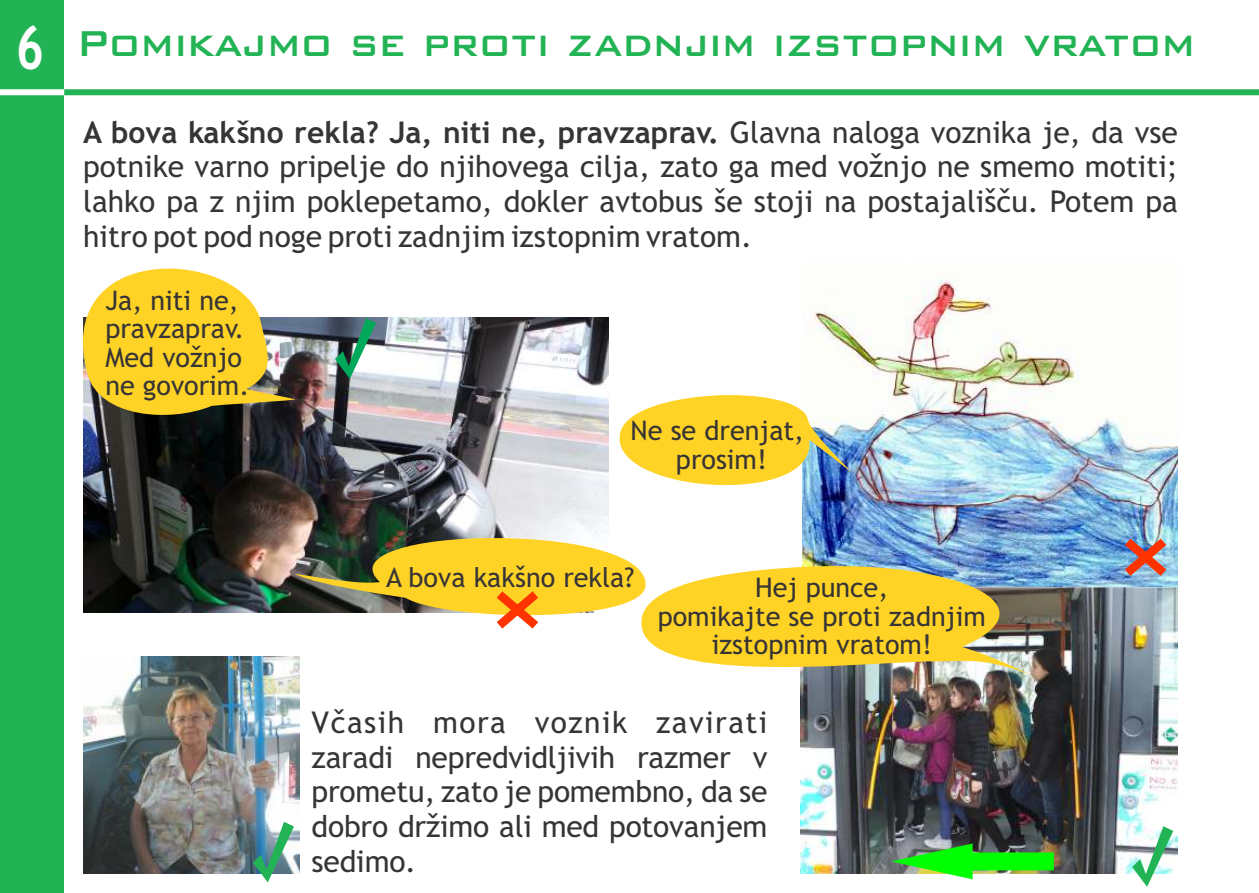
<style>
.page{position:relative;width:1259px;height:893px;background:#fff}
.page>*{position:absolute;margin:0;border:0;box-sizing:border-box;transform-origin:0 0}
.t1{font:700 60px "Trebuchet MS";color:#fefefe;scale:.8 1}
.t2{font:500 48px "Bank Gothic BT";color:#21b354;scale:.92 1}
.t3{font:30px/34.8px "Trebuchet MS";letter-spacing:-.005em;color:#373435;text-align:justify}
.t4{font:27px/28.5px "Trebuchet MS";color:#373435;text-align:center}
.s1{font-weight:700}
</style>
<div class="page">
<div style="left:0;top:0;width:64px;height:893px;background:#21b354"></div>
<img style="left:802px;top:279px;width:376px;height:309px">
<img style="left:83px;top:317px;width:525px;height:296px">
<svg style="left:82px;top:268px;width:215px;height:155px;background:#ddbf4d"></svg>
<img style="left:800px;top:588px;width:378px;height:286px">
<img style="left:645px;top:561px;width:412px;height:124px">
<img style="left:891px;top:843px;width:163px;height:36px">
<img style="left:83px;top:656px;width:217px;height:217px">
<svg style="left:253px;top:822px;width:41px;height:60px"></svg>
<svg style="left:335px;top:318px;width:41px;height:61px"></svg>
<svg style="left:293px;top:519px;width:354px;height:118px"></svg>
<svg style="left:1132px;top:826px;width:41px;height:61px"></svg>
<svg style="left:602px;top:383px;width:251px;height:126px"></svg>
<img style="left:1115px;top:530px;width:60px;height:55px">
<div style="left:0;top:89px;width:70px;height:6px;background:#fff"></div>
<div style="left:64px;top:89px;width:1195px;height:6px;background:#21b354"></div>
<h1 class="t1" style="left:16px;top:25px;width:37px">6</h1>
<h2 class="t2" style="left:76px;top:20px;width:1218px">Pomikajmo se proti zadnjim izstopnim vratom</h2>
<p class="t3" style="left:83px;top:117px;width:1096px"><span class="s1">A bova kakšno rekla? Ja, niti ne, pravzaprav.</span> Glavna naloga voznika je, da vse potnike varno pripelje do njihovega cilja, zato ga med vožnjo ne smemo motiti; lahko pa z njim poklepetamo, dokler avtobus še stoji na postajališču. Potem pa hitro pot pod noge proti zadnjim izstopnim vratom.</p>
<p class="t4" style="left:105px;top:288px;width:145px;text-align:left">Ja, niti ne, pravzaprav.<br>Med vožnjo ne govorim.</p>
<p class="t4" style="left:630px;top:419px;width:175px">Ne se drenjat, prosim!</p>
<p class="t4" style="left:386px;top:566px;width:250px">A bova kakšno rekla?</p>
<p class="t4" style="left:658px;top:576px;width:330px">Hej punce,<br>pomikajte se proti zadnjim izstopnim vratom!</p>
<p class="t3" style="left:312px;top:707px;width:457px">Včasih mora voznik zavirati zaradi nepredvidljivih razmer v prometu, zato je pomembno, da se dobro držimo ali med potovanjem sedimo.</p>
</div>
